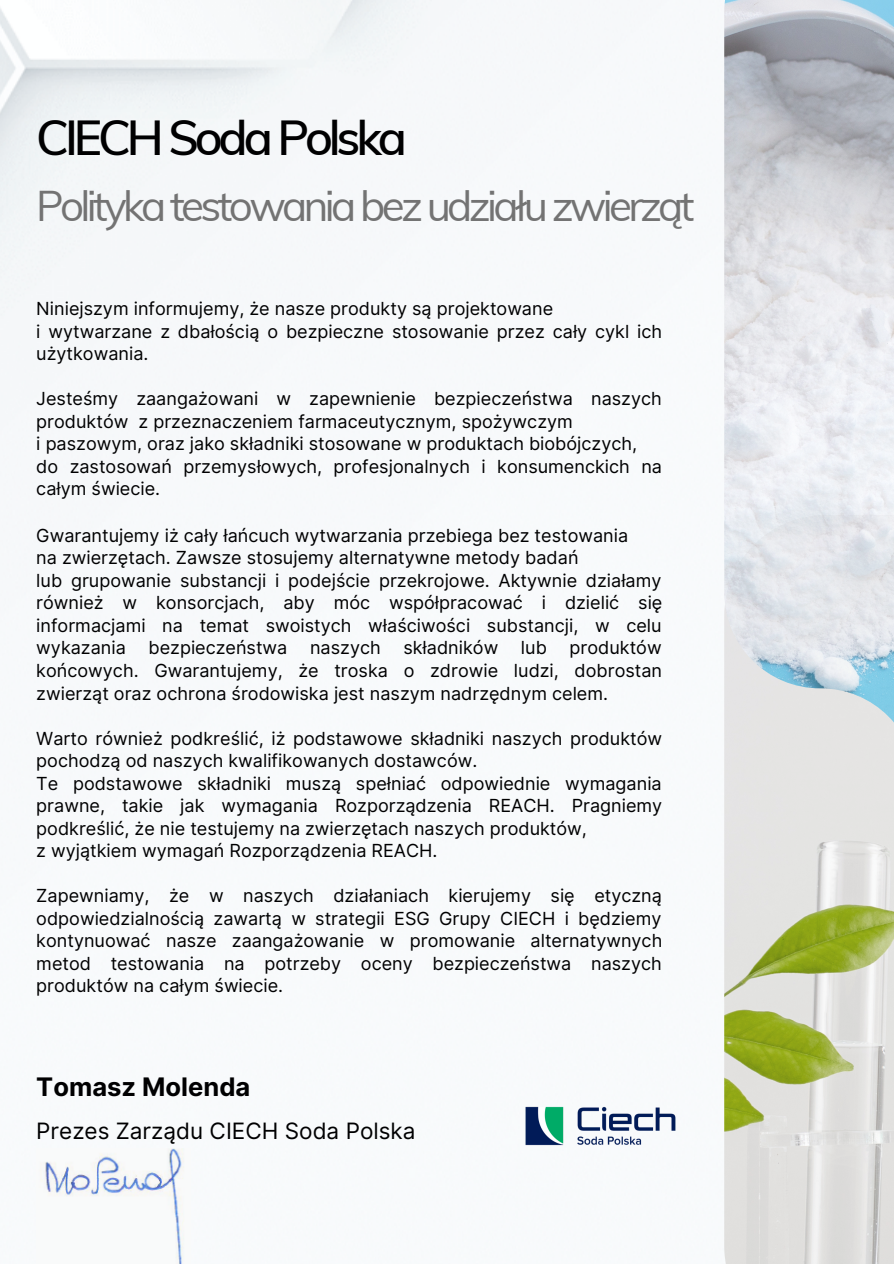
<style>
.page{position:relative;width:894px;height:1264px;background:#fff}
.page>*{position:absolute;margin:0;border:0;box-sizing:border-box;transform-origin:0 0}
.t1{font:600 48px "Muli";letter-spacing:-.085em;color:#000001}
.t2{font:42px "Muli";letter-spacing:-.085em;color:#737373}
.t3{font:700 25.5px "Inter";color:#000001}
.t4{font:22.5px "Inter";color:#000001}
.t5{font:18px/22.5px "Inter";color:#000001}
</style>
<div class="page">
<img style="left:724px;top:1000px;width:169px;height:263px">
<img style="left:724px;top:0;width:169px;height:1000px">
<img style="left:488px;top:1069px;width:224px;height:113px">
<img style="left:36px;top:1148px;width:155px;height:115px">
<p class="t1" style="left:36px;top:106px;width:372px">CIECH Soda Polska</p>
<p class="t2" style="left:36px;top:179px;width:659px">Polityka testowania bez udziału zwierząt</p>
<p class="t5" style="left:36px;top:297px;width:518px">Niniejszym informujemy, że nasze produkty są projektowane</p>
<p class="t5" style="left:36px;top:320px;width:627px">i wytwarzane z dbałością o bezpieczne stosowanie przez cały cykl ich użytkowania.</p>
<p class="t5" style="left:36px;top:387px;width:626px">Jesteśmy zaangażowani w zapewnienie bezpieczeństwa naszych produktów z przeznaczeniem farmaceutycznym, spożywczym</p>
<p class="t5" style="left:36px;top:432px;width:602px">i paszowym, oraz jako składniki stosowane w produktach biobójczych,</p>
<p class="t5" style="left:36px;top:455px;width:627px">do zastosowań przemysłowych, profesjonalnych i konsumenckich na całym świecie.</p>
<p class="t5" style="left:36px;top:524px;width:593px">Gwarantujemy iż cały łańcuch wytwarzania przebiega bez testowania</p>
<p class="t5" style="left:36px;top:546px;width:543px">na zwierzętach. Zawsze stosujemy alternatywne metody badań</p>
<p class="t5" style="left:36px;top:569px;width:627px;text-align:justify">lub grupowanie substancji i podejście przekrojowe. Aktywnie działamy również w konsorcjach, aby móc współpracować i dzielić się informacjami na temat swoistych właściwości substancji, w celu wykazania</p>
<p class="t5" style="left:36px;top:636px;width:627px;text-align:justify;text-indent:533px">produktów końcowych. Gwarantujemy, że troska o zdrowie ludzi, dobrostan zwierząt oraz ochrona środowiska jest naszym nadrzędnym celem.</p>
<p class="t5" style="left:36px;top:726px;width:627px">Warto również podkreślić, iż podstawowe składniki naszych produktów pochodzą od naszych kwalifikowanych dostawców.</p>
<p class="t5" style="left:36px;top:771px;width:627px;text-align:justify">Te podstawowe składniki muszą spełniać odpowiednie wymagania prawne, takie jak wymagania Rozporządzenia REACH. Pragniemy podkreślić, że nie testujemy na zwierzętach naszych produktów,</p>
<p class="t5" style="left:36px;top:839px;width:402px">z wyjątkiem wymagań Rozporządzenia REACH.</p>
<p class="t5" style="left:36px;top:884px;width:627px;text-align:justify">Zapewniamy, że w naszych działaniach kierujemy się etyczną odpowiedzialnością zawartą w strategii ESG Grupy CIECH i będziemy kontynuować nasze zaangażowanie w promowanie alternatywnych metod testowania na potrzeby oceny bezpieczeństwa naszych produktów na całym świecie.</p>
<p class="t5" style="left:148px;top:636px;width:140px">bezpieczeństwa</p>
<p class="t5" style="left:310px;top:636px;width:72px">naszych</p>
<p class="t5" style="left:403px;top:636px;width:96px">składników</p>
<p class="t5" style="left:521px;top:636px;width:27px">lub</p>
<p class="t3" style="left:36px;top:1071px;width:215px">Tomasz Molenda</p>
<p class="t4" style="left:36px;top:1117px;width:380px">Prezes Zarządu CIECH Soda Polska</p>
</div>
